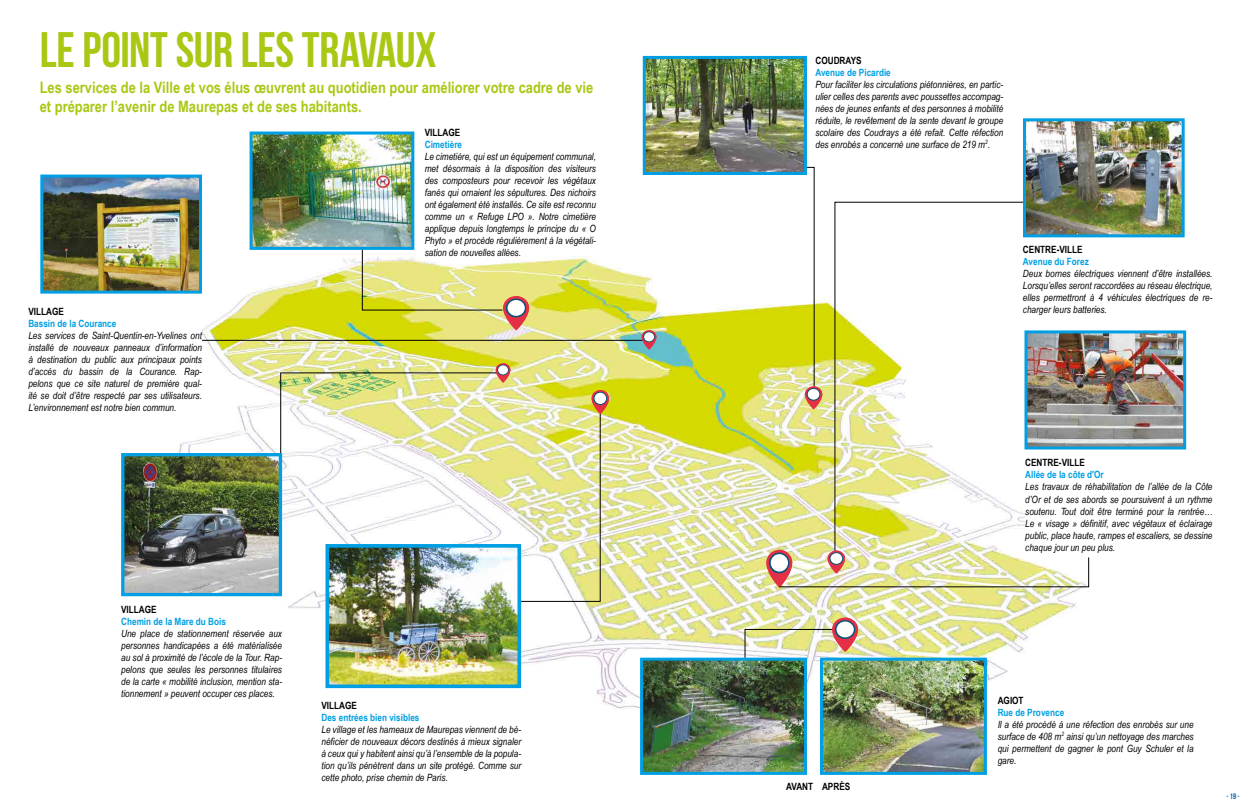
<style>
.page{position:relative;width:1248px;height:808px;background:#fff}
.page>*{position:absolute;margin:0;border:0;box-sizing:border-box;transform-origin:0 0}
.t1{font:49.8px "Bebas Neue";letter-spacing:-.01em;color:#a8c813}
.t2{font:700 15.7px/19.4px "Arial Narrow";color:#a8c813}
.t3{font:italic 10px/12px "Arial Narrow";color:#000;text-align:justify}
.t4{font:700 10px "Arial Narrow";color:#009fe3}
.t5{font:700 10px "Arial Narrow";color:#000}
.t6{font:8px "Bebas Neue";color:#0063af}
.s1{font-style:normal}
</style>
<div class="page">
<img style="left:94px;top:170px;width:1027px;height:580px">
<img style="left:824px;top:662px;width:158px;height:109px">
<div style="left:820px;top:658px;width:166px;height:117px;border:3px solid #009fe3"></div>
<div style="left:1025px;top:459px;width:187px;height:98px;background:#fff"></div>
<hr style="left:185px;top:340px;width:464px;height:1px;background:#000">
<img style="left:1066px;top:334px;width:115px;height:111px">
<div style="left:1024px;top:330px;width:161px;height:119px;border:3px solid #009fe3"></div>
<img style="left:44px;top:179px;width:154px;height:111px">
<div style="left:40px;top:175px;width:162px;height:119px;border:3px solid #009fe3"></div>
<img style="left:125px;top:457px;width:153px;height:135px">
<div style="left:121px;top:453px;width:161px;height:143px;border:3px solid #009fe3"></div>
<div style="left:28px;top:302px;width:174px;height:127px;background:#fff"></div>
<svg style="left:361px;top:244px;width:168px;height:86px"></svg>
<img style="left:253px;top:136px;width:157px;height:110px">
<div style="left:249px;top:132px;width:165px;height:118px;border:3px solid #009fe3"></div>
<svg style="left:641px;top:330px;width:15px;height:19px"></svg>
<div style="left:644px;top:332px;width:10px;height:9px;background:#fff;border-radius:50%"></div>
<svg style="left:784px;top:166px;width:38px;height:243px"></svg>
<div style="left:807px;top:389px;width:12px;height:11px;background:#fff;border-radius:50%"></div>
<img style="left:646px;top:60px;width:156px;height:111px">
<div style="left:642px;top:56px;width:164px;height:119px;border:3px solid #009fe3"></div>
<svg style="left:833px;top:201px;width:233px;height:348px"></svg>
<img style="left:766px;top:549px;width:323px;height:39px">
<div style="left:830px;top:553px;width:12px;height:11px;background:#fff;border-radius:50%"></div>
<img style="left:1026px;top:122px;width:154px;height:111px">
<div style="left:1022px;top:118px;width:162px;height:119px;border:3px solid #009fe3"></div>
<img style="left:744px;top:617px;width:114px;height:60px">
<img style="left:644px;top:662px;width:158px;height:109px">
<div style="left:640px;top:658px;width:166px;height:117px;border:3px solid #009fe3"></div>
<svg style="left:280px;top:363px;width:329px;height:239px"></svg>
<img style="left:330px;top:549px;width:186px;height:134px">
<div style="left:325px;top:544px;width:196px;height:144px;border:4px solid #009fe3"></div>
<h1 class="t1" style="left:40px;top:23px;width:398px">LE POINT SUR LES TRAVAUX</h1>
<h2 class="t2" style="left:40px;top:77px;width:555px">Les services de la Ville et vos élus œuvrent au quotidien pour améliorer votre cadre de vie et préparer l’avenir de Maurepas et de ses habitants.</h2>
<p class="t5" style="left:28px;top:304px;width:37px">VILLAGE</p>
<p class="t4" style="left:28px;top:316px;width:89px">Bassin de la Courance</p>
<p class="t3" style="left:28px;top:329px;width:175px">Les services de Saint-Quentin-en-Yvelines ont installé de nouveaux panneaux d’information à destination du public aux principaux points d’accès du bassin de la Courance. Rap&shy;pelons que ce site naturel de première qual&shy;ité se doit d’être respecté par ses utilisateurs.<br>L’environnement est notre bien commun.</p>
<p class="t5" style="left:425px;top:125px;width:37px">VILLAGE</p>
<p class="t4" style="left:425px;top:137px;width:39px">Cimetière</p>
<p class="t3" style="left:425px;top:150px;width:173px">Le cimetière, qui est un équipement communal, met désormais à la disposition des visiteurs des composteurs pour recevoir les végétaux fanés qui ornaient les sépultures. Des nichoirs ont également été installés. Ce site est reconnu comme un « Refuge LPO ». Notre cimetière applique depuis longtemps le principe du « O Phyto » et procède régulièrement à la végétali&shy;sation de nouvelles allées.</p>
<p class="t5" style="left:121px;top:602px;width:37px">VILLAGE</p>
<p class="t4" style="left:121px;top:614px;width:106px">Chemin de la Mare du Bois</p>
<p class="t3" style="left:121px;top:627px;width:162px">Une place de stationnement réservée aux personnes handicapées a été matérialisée au sol à proximité de l’école de la Tour. Rap&shy;pelons que seules les personnes titulaires de la carte « mobilité inclusion, mention sta&shy;tionnement » peuvent occuper ces places.</p>
<p class="t5" style="left:321px;top:698px;width:37px">VILLAGE</p>
<p class="t4" style="left:321px;top:710px;width:99px">Des entrées bien visibles</p>
<p class="t3" style="left:321px;top:724px;width:201px">Le village et les hameaux de Maurepas viennent de bé&shy;néficier de nouveaux décors destinés à mieux signaler à ceux qui y habitent ainsi qu’à l’ensemble de la popula&shy;tion qu’ils pénètrent dans un site protégé. Comme sur cette photo, prise chemin de Paris<span class="s1">.</span></p>
<p class="t5" style="left:815px;top:53px;width:48px">COUDRAYS</p>
<p class="t4" style="left:815px;top:65px;width:77px">Avenue de Picardie</p>
<p class="t3" style="left:815px;top:78px;width:189px">Pour faciliter les circulations piétonnières, en partic&shy;ulier celles des parents avec poussettes accompag&shy;nées de jeunes enfants et des personnes à mobilité réduite, le revêtement de la sente devant le groupe scolaire des Coudrays a été refait. Cette réfection des enrobés a concerné une surface de 219 m<sup>2</sup>.</p>
<p class="t5" style="left:1022px;top:242px;width:61px">CENTRE-VILLE</p>
<p class="t4" style="left:1022px;top:254px;width:67px">Avenue du Forez</p>
<p class="t3" style="left:1022px;top:267px;width:191px">Deux bornes électriques viennent d’être installées.<br>Lorsqu’elles seront raccordées au réseau électrique, elles permettront à 4 véhicules électriques de re&shy;charger leurs batteries.</p>
<p class="t5" style="left:786px;top:779px;width:66px">AVANT APRÈS</p>
<p class="t5" style="left:1025px;top:455px;width:61px">CENTRE-VILLE</p>
<p class="t4" style="left:1025px;top:467px;width:80px">Allée de la côte d'Or</p>
<p class="t3" style="left:1025px;top:481px;width:189px">Les travaux de réhabilitation de l’allée de la Côte d’Or et de ses abords se poursuivent à un rythme soutenu. Tout doit être terminé pour la rentrée… Le « visage » définitif, avec végétaux et éclairage public, place haute, rampes et escaliers, se dessine chaque jour un peu plus.</p>
<p class="t5" style="left:997px;top:693px;width:27px">AGIOT</p>
<p class="t4" style="left:997px;top:705px;width:68px">Rue de Provence</p>
<p class="t3" style="left:997px;top:718px;width:197px">Il a été procédé à une réfection des enrobés sur une surface de 408 m<sup>2</sup> ainsi qu’un nettoyage des marches qui permettent de gagner le pont Guy Schuler et la gare.</p>
<p class="t6" style="left:1226px;top:792px;width:15px">- 19 -</p>
</div>
